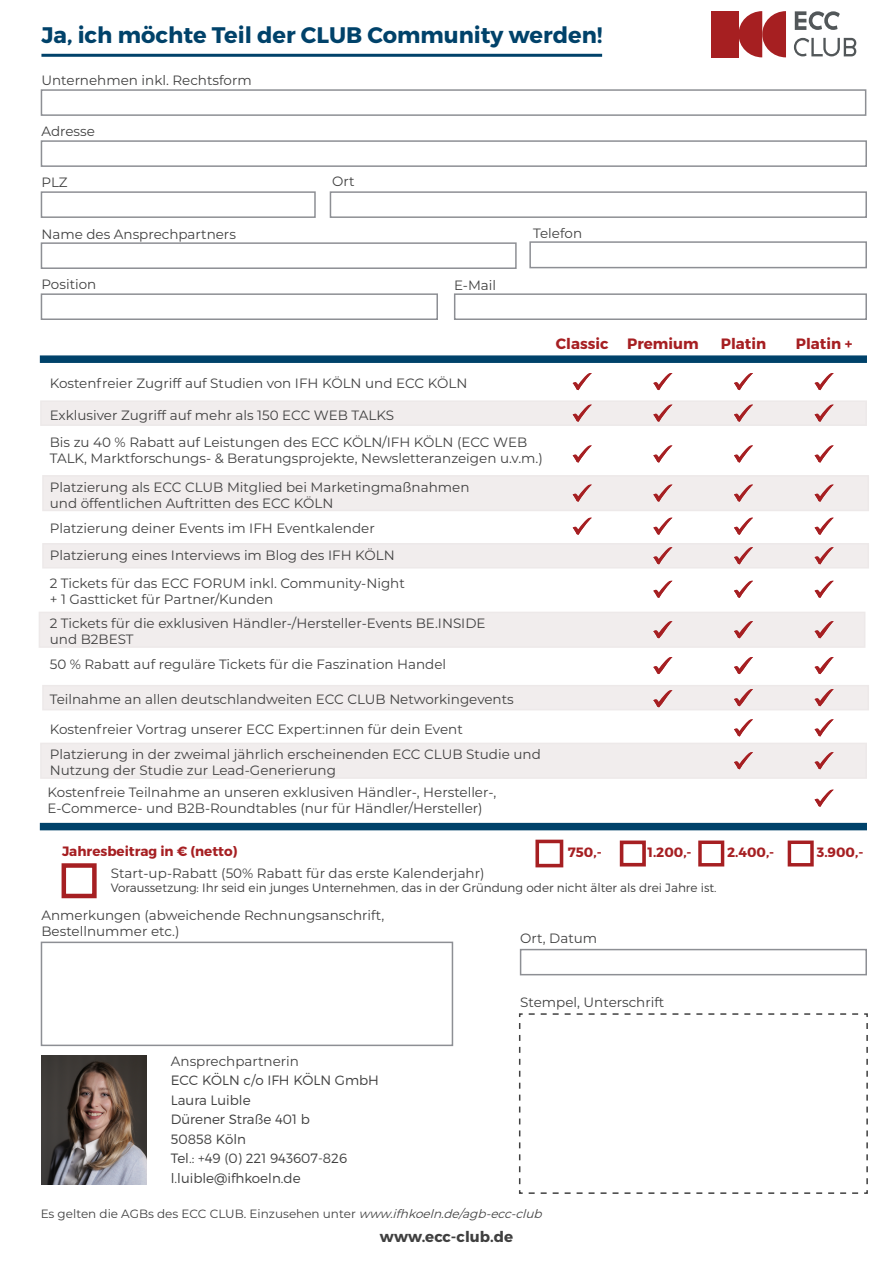
<style>
.page{position:relative;width:893px;height:1263px;background:#fff}
.page>*{position:absolute;margin:0;border:0;box-sizing:border-box;transform-origin:0 0}
.t1{font:700 22.5px "Montserrat";color:#00426a}
.t2{font:700 15px "Montserrat";color:#a61f22}
.t3{font:700 15px "Montserrat";color:#404040}
.t4{font:13.5px/16.2px "Montserrat";color:#404040}
.t5{font:300 13.5px/19.5px "Montserrat";color:#404040}
.t6{font:700 13.5px "Montserrat";color:#a61f22}
.t7{font:300 12px "Montserrat";color:#404040}
.t8{font:12px "Montserrat";color:#404040}
.s1{font-style:italic}
</style>
<div class="page">
<img style="left:42px;top:1056px;width:105px;height:128px">
<div style="left:40px;top:400px;width:827px;height:26px;background:#f1eded"></div>
<div style="left:42px;top:475px;width:827px;height:36px;background:#f1eded"></div>
<div style="left:42px;top:543px;width:827px;height:25px;background:#f1eded"></div>
<div style="left:42px;top:685px;width:827px;height:25px;background:#f1eded"></div>
<div style="left:39px;top:612px;width:826px;height:36px;background:#f1eded"></div>
<div style="left:40px;top:743px;width:827px;height:36px;background:#f1eded"></div>
<div style="left:40px;top:355px;width:827px;height:8px;background:#00426a;border:2px solid #00426a"></div>
<hr style="left:41px;top:54px;width:561px;height:3px;background:#00426a">
<svg style="left:518px;top:1013px;width:350px;height:181px"></svg>
<div style="left:40px;top:823px;width:827px;height:7px;background:#00426a"></div>
<div style="left:535px;top:840px;width:28px;height:27px;border:4px solid #a61f22"></div>
<div style="left:620px;top:840px;width:26px;height:26px;border:4px solid #a61f22"></div>
<div style="left:698px;top:840px;width:26px;height:26px;border:3px solid #a61f22"></div>
<div style="left:788px;top:840px;width:26px;height:26px;border:3px solid #a61f22"></div>
<div style="left:62px;top:863px;width:35px;height:35px;border:4px solid #a61f22"></div>
<div style="left:41px;top:89px;width:825px;height:27px;border:2px solid #8d8f94"></div>
<div style="left:41px;top:140px;width:826px;height:27px;border:2px solid #8d8f94"></div>
<div style="left:41px;top:191px;width:275px;height:27px;border:2px solid #8d8f94"></div>
<div style="left:330px;top:191px;width:537px;height:27px;border:2px solid #8d8f94"></div>
<div style="left:41px;top:242px;width:476px;height:27px;border:2px solid #8d8f94"></div>
<div style="left:529px;top:241px;width:338px;height:27px;border:2px solid #8d8f94"></div>
<div style="left:41px;top:293px;width:397px;height:27px;border:2px solid #8d8f94"></div>
<div style="left:454px;top:293px;width:413px;height:27px;border:2px solid #8d8f94"></div>
<div style="left:520px;top:949px;width:347px;height:26px;border:2px solid #8d8f94"></div>
<div style="left:41px;top:941px;width:412px;height:105px;border:2px solid #8d8f94"></div>
<svg style="left:573px;top:373px;width:19px;height:17px"></svg>
<svg style="left:573px;top:405px;width:19px;height:17px"></svg>
<svg style="left:573px;top:485px;width:19px;height:17px"></svg>
<svg style="left:573px;top:445px;width:19px;height:18px"></svg>
<svg style="left:573px;top:518px;width:19px;height:17px"></svg>
<svg style="left:653px;top:373px;width:19px;height:17px"></svg>
<svg style="left:653px;top:405px;width:19px;height:17px"></svg>
<svg style="left:653px;top:518px;width:19px;height:17px"></svg>
<svg style="left:653px;top:547px;width:19px;height:18px"></svg>
<svg style="left:653px;top:581px;width:19px;height:17px"></svg>
<svg style="left:653px;top:485px;width:19px;height:17px"></svg>
<svg style="left:653px;top:445px;width:19px;height:18px"></svg>
<svg style="left:653px;top:621px;width:19px;height:17px"></svg>
<svg style="left:653px;top:657px;width:19px;height:17px"></svg>
<svg style="left:653px;top:690px;width:19px;height:17px"></svg>
<svg style="left:734px;top:373px;width:19px;height:17px"></svg>
<svg style="left:734px;top:405px;width:19px;height:17px"></svg>
<svg style="left:734px;top:518px;width:19px;height:17px"></svg>
<svg style="left:734px;top:547px;width:19px;height:18px"></svg>
<svg style="left:734px;top:581px;width:19px;height:17px"></svg>
<svg style="left:734px;top:657px;width:19px;height:17px"></svg>
<svg style="left:734px;top:719px;width:19px;height:18px"></svg>
<svg style="left:734px;top:485px;width:19px;height:17px"></svg>
<svg style="left:734px;top:445px;width:19px;height:18px"></svg>
<svg style="left:734px;top:621px;width:19px;height:17px"></svg>
<svg style="left:734px;top:689px;width:19px;height:17px"></svg>
<svg style="left:734px;top:752px;width:19px;height:17px"></svg>
<svg style="left:815px;top:373px;width:19px;height:17px"></svg>
<svg style="left:815px;top:405px;width:19px;height:17px"></svg>
<svg style="left:815px;top:518px;width:19px;height:17px"></svg>
<svg style="left:815px;top:547px;width:19px;height:18px"></svg>
<svg style="left:815px;top:581px;width:19px;height:17px"></svg>
<svg style="left:815px;top:657px;width:19px;height:17px"></svg>
<svg style="left:815px;top:719px;width:19px;height:18px"></svg>
<svg style="left:815px;top:485px;width:19px;height:17px"></svg>
<svg style="left:815px;top:445px;width:19px;height:18px"></svg>
<svg style="left:815px;top:621px;width:19px;height:17px"></svg>
<svg style="left:815px;top:689px;width:19px;height:17px"></svg>
<svg style="left:815px;top:752px;width:19px;height:17px"></svg>
<svg style="left:815px;top:790px;width:19px;height:17px"></svg>
<svg style="left:738px;top:11px;width:48px;height:46px"></svg>
<div style="left:711px;top:11px;width:27px;height:46px;background:#a61f21"></div>
<svg style="left:795px;top:11px;width:45px;height:19px"></svg>
<svg style="left:794px;top:38px;width:62px;height:18px"></svg>
<h1 class="t1" style="left:41px;top:21px;width:563px">Ja, ich möchte Teil der CLUB Community werden!</h1>
<p class="t4" style="left:41px;top:71px;width:212px">Unternehmen inkl. Rechtsform</p>
<p class="t4" style="left:41px;top:122px;width:55px">Adresse</p>
<p class="t4" style="left:41px;top:173px;width:28px">PLZ</p>
<p class="t4" style="left:332px;top:172px;width:24px">Ort</p>
<p class="t4" style="left:41px;top:226px;width:196px">Name des Ansprechpartners</p>
<p class="t4" style="left:41px;top:276px;width:56px">Position</p>
<p class="t4" style="left:454px;top:277px;width:44px">E-Mail</p>
<p class="t4" style="left:50px;top:375px;width:419px">Kostenfreier Zugriff auf Studien von IFH KÖLN und ECC KÖLN</p>
<p class="t4" style="left:50px;top:406px;width:346px">Exklusiver Zugriff auf mehr als 150 ECC WEB TALKS</p>
<p class="t4" style="left:533px;top:225px;width:51px">Telefon</p>
<p class="t2" style="left:556px;top:334px;width:54px">Classic</p>
<p class="t4" style="left:50px;top:434px;width:495px">Bis zu 40 % Rabatt auf Leistungen des ECC KÖLN/IFH KÖLN (ECC WEB<br>TALK, Marktforschungs- &amp; Beratungsprojekte, Newsletteranzeigen u.v.m.)</p>
<p class="t4" style="left:50px;top:478px;width:421px">Platzierung als ECC CLUB Mitglied bei Marketingmaßnahmen und öffentlichen Auftritten des ECC KÖLN</p>
<p class="t4" style="left:50px;top:519px;width:327px">Platzierung deiner Events im IFH Eventkalender</p>
<p class="t4" style="left:50px;top:541px;width:357px;line-height:27.6px">Platzierung eines Interviews im Blog des IFH KÖLN<br>2 Tickets für das ECC FORUM inkl. Community-Night</p>
<p class="t4" style="left:50px;top:591px;width:225px">+ 1 Gastticket für Partner/Kunden</p>
<p class="t4" style="left:50px;top:615px;width:437px">2 Tickets für die exklusiven Händler-/Hersteller-Events BE.INSIDE und B2BEST</p>
<p class="t4" style="left:50px;top:656px;width:398px">50 % Rabatt auf reguläre Tickets für die Faszination Handel</p>
<p class="t4" style="left:50px;top:690px;width:466px">Teilnahme an allen deutschlandweiten ECC CLUB Networkingevents</p>
<p class="t4" style="left:50px;top:721px;width:415px">Kostenfreier Vortrag unserer ECC Expert:innen für dein Event</p>
<p class="t2" style="left:627px;top:334px;width:73px">Premium</p>
<p class="t2" style="left:721px;top:334px;width:47px">Platin</p>
<p class="t2" style="left:796px;top:334px;width:58px">Platin +</p>
<p class="t4" style="left:50px;top:746px;width:493px">Platzierung in der zweimal jährlich erscheinenden ECC CLUB Studie und<br>Nutzung der Studie zur Lead-Generierung</p>
<p class="t4" style="left:48px;top:783px;width:450px">Kostenfreie Teilnahme an unseren exklusiven Händler-, Hersteller-,<br>E-Commerce- und B2B-Roundtables (nur für Händler/Hersteller)</p>
<p class="t6" style="left:62px;top:843px;width:177px">Jahresbeitrag in € (netto)</p>
<p class="t4" style="left:111px;top:864px;width:375px">Start-up-Rabatt (50% Rabatt für das erste Kalenderjahr)</p>
<p class="t7" style="left:111px;top:881px;width:607px">Voraussetzung: Ihr seid ein junges Unternehmen, das in der Gründung oder nicht älter als drei Jahre ist.</p>
<p class="t6" style="left:568px;top:844px;width:35px">750,-</p>
<p class="t6" style="left:647px;top:844px;width:46px">1.200,-</p>
<p class="t6" style="left:727px;top:844px;width:49px">2.400,-</p>
<p class="t6" style="left:817px;top:844px;width:48px">3.900,-</p>
<p class="t4" style="left:41px;top:907px;width:344px">Anmerkungen (abweichende Rechnungsanschrift,<br>Bestellnummer etc.)</p>
<p class="t4" style="left:171px;top:1052px;width:130px">Ansprechpartnerin</p>
<p class="t5" style="left:171px;top:1070px;width:210px">ECC KÖLN c/o IFH KÖLN GmbH<br>Laura Luible<br>Dürener Straße 401 b<br>50858 Köln<br>Tel.: +49 (0) 221 943607-826 l.luible@ifhkoeln.de</p>
<p class="t4" style="left:520px;top:930px;width:78px">Ort, Datum</p>
<p class="t4" style="left:520px;top:993px;width:146px">Stempel, Unterschrift</p>
<p class="t8" style="left:41px;top:1205px;width:507px">Es gelten die AGBs des ECC CLUB. Einzusehen unter <span class="s1">www.ifhkoeln.de/agb-ecc-club</span></p>
<p class="t3" style="left:380px;top:1228px;width:135px">www.ecc-club.de</p>
</div>
